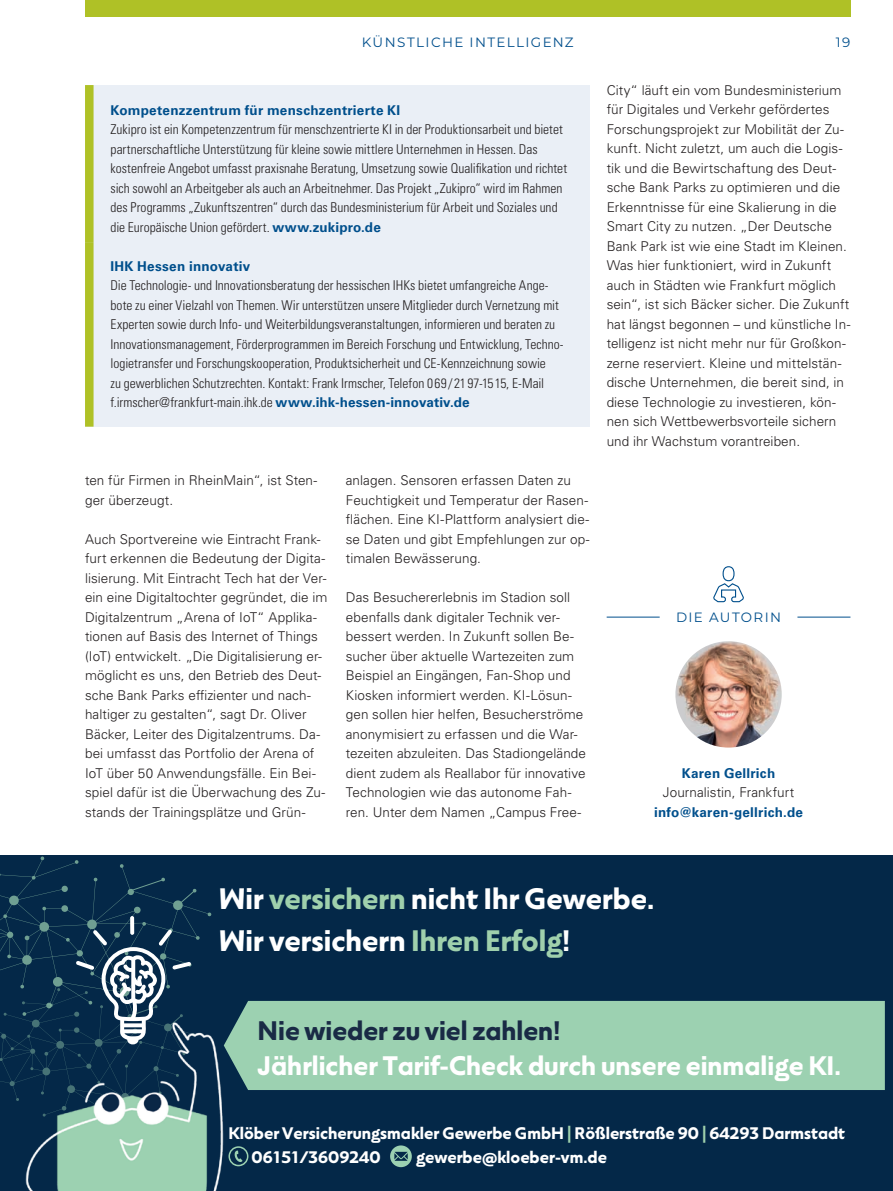
<style>
.page{position:relative;width:893px;height:1191px;background:#fff}
.page>*{position:absolute;margin:0;border:0;box-sizing:border-box;transform-origin:0 0}
.t1{font:500 30px/41.4px "Sigmund PRO";color:#fff}
.t2{font:500 27.15px "Sigmund PRO";color:#fff}
.t3{font:500 27.15px "Sigmund PRO";color:#192a45}
.t4{font:500 16.95px/24.2px "Sigmund PRO";color:#fff}
.t5{font:300 13.5px/19.5px "Univers LT Pro 45";letter-spacing:.005em;color:#231f20}
.t6{font:300 condensed 13.5px/19.5px "Univers LT Std";color:#231f20}
.t7{font:700 13.5px "Univers LT Pro 65";letter-spacing:.015em;color:#004f8c}
.t8{font:13.5px "Montserrat";letter-spacing:.095em;color:#004f8c}
.s1{font-family:"Univers LT Pro 65";font-weight:700;font-stretch:normal;color:#004f8c}
.s2{color:#9fd0ac}
</style>
<div class="page">
<svg style="left:714px;top:566px;width:29px;height:37px"></svg>
<hr style="left:607px;top:617px;width:243px;height:1px;background:#004f8c">
<div style="left:660px;top:609px;width:137px;height:15px;background:#fff"></div>
<img style="left:675px;top:641px;width:107px;height:106px;border-radius:53px">
<div style="left:85px;top:85px;width:505px;height:342px;background:#eaeff6"></div>
<div style="left:85px;top:85px;width:9px;height:157px;background:#afc126"></div>
<div style="left:85px;top:242px;width:9px;height:185px;background:#afc126"></div>
<div style="left:0;top:856px;width:893px;height:335px;background:#042848"></div>
<img style="left:25px;top:1000px;width:277px;height:191px">
<div style="left:224px;top:1001px;width:661px;height:89px;background:#9cd1b1"></div>
<svg style="left:0;top:856px;width:211px;height:262px"></svg>
<svg style="left:228px;top:1146px;width:20px;height:20px"></svg>
<svg style="left:390px;top:1145px;width:22px;height:22px"></svg>
<div style="left:85px;top:0;width:765px;height:17px;background:#afc126"></div>
<p class="t8" style="left:362px;top:33px;width:33px">KÜNSTLI</p>
<p class="t8" style="left:431px;top:33px;width:22px">CHE</p>
<p class="t8" style="left:470px;top:33px;width:17px">INTELLIGENZ</p>
<p class="t8" style="left:836px;top:33px;width:16px">19</p>
<p class="t7" style="left:111px;top:100px;width:291px">Kompetenzzentrum für menschzentrierte KI</p>
<p class="t6" style="left:111px;top:120px;width:458px">Zukipro ist ein Kompetenzzentrum für menschzentrierte KI in der Produktionsarbeit und bietet partnerschaftliche Unterstützung für kleine sowie mittlere Unternehmen in Hessen. Das kostenfreie Angebot umfasst praxisnahe Beratung, Umsetzung sowie Qualifikation und richtet sich sowohl an Arbeitgeber als auch an Arbeitnehmer. Das Projekt „Zukipro“ wird im Rahmen des Programms „Zukunftszentren“ durch das Bundesministerium für Arbeit und Soziales und die Europäische Union gefördert. <span class="s1">www.zukipro.de</span></p>
<p class="t7" style="left:111px;top:256px;width:141px">IHK Hessen innovativ</p>
<p class="t6" style="left:111px;top:275px;width:455px">Die Technologie- und Innovationsberatung der hessischen IHKs bietet umfangreiche Ange&shy;bote zu einer Vielzahl von Themen. Wir unterstützen unsere Mitglieder durch Vernetzung mit Experten sowie durch Info- und Weiterbildungsveranstaltungen, informieren und beraten zu Innovationsmanagement, Förderprogrammen im Bereich Forschung und Entwicklung, Techno&shy;logietransfer und Forschungskooperation, Produktsicherheit und CE-Kennzeichnung sowie<br>zu gewerblichen Schutzrechten. Kontakt: Frank Irmscher, Telefon 069/2197-1515, E-Mail f.irmscher@frankfurt-main.ihk.de <span class="s1">www.ihk-hessen-innovativ.de</span></p>
<p class="t5" style="left:85px;top:470px;width:234px">ten für Firmen in RheinMain“, ist Sten&shy;ger überzeugt.</p>
<p class="t5" style="left:85px;top:529px;width:244px">Auch Sportvereine wie Eintracht Frank&shy;furt erkennen die Bedeutung der Digita&shy;lisierung. Mit Eintracht Tech hat der Ver&shy;ein eine Digitaltochter gegründet, die im Digitalzentrum „Arena of IoT“ Applika&shy;tionen auf Basis des Internet of Things (IoT) entwickelt. „Die Digitalisierung er&shy;möglicht es uns, den Betrieb des Deut&shy;sche Bank Parks effizienter und nach&shy;haltiger zu gestalten“, sagt Dr. Oliver Bäcker, Leiter des Digitalzentrums. Da&shy;bei umfasst das Portfolio der Arena of IoT über 50 Anwendungsfälle. Ein Bei&shy;spiel dafür ist die Überwachung des Zu&shy;stands der Trainingsplätze und Grün-</p>
<p class="t5" style="left:346px;top:470px;width:245px">anlagen. Sensoren erfassen Daten zu Feuchtigkeit und Temperatur der Rasen&shy;flächen. Eine KI-Plattform analysiert die&shy;se Daten und gibt Empfehlungen zur op&shy;timalen Bewässerung.</p>
<p class="t5" style="left:346px;top:587px;width:242px">Das Besuchererlebnis im Stadion soll ebenfalls dank digitaler Technik ver&shy;bessert werden. In Zukunft sollen Be&shy;sucher über aktuelle Wartezeiten zum Beispiel an Eingängen, Fan-Shop und Kiosken informiert werden. KI-Lösun&shy;gen sollen hier helfen, Besucherströme anonymisiert zu erfassen und die War&shy;tezeiten abzuleiten. Das Stadiongelände dient zudem als Reallabor für innovative Technologien wie das autonome Fah&shy;ren. Unter dem Namen „Campus Free-</p>
<p class="t5" style="left:607px;top:80px;width:245px">City“ läuft ein vom Bundesministerium für Digitales und Verkehr gefördertes Forschungsprojekt zur Mobilität der Zu&shy;kunft. Nicht zuletzt, um auch die Logis&shy;tik und die Bewirtschaftung des Deut&shy;sche Bank Parks zu optimieren und die Erkenntnisse für eine Skalierung in die Smart City zu nutzen. „Der Deutsche Bank Park ist wie eine Stadt im Kleinen.<br>Was hier funktioniert, wird in Zukunft auch in Städten wie Frankfurt möglich sein“, ist sich Bäcker sicher. Die Zukunft hat längst begonnen – und künstliche In&shy;telligenz ist nicht mehr nur für Großkon&shy;zerne reserviert. Kleine und mittelstän&shy;dische Unternehmen, die bereit sind, in diese Technologie zu investieren, kön&shy;nen sich Wettbewerbsvorteile sichern und ihr Wachstum vorantreiben.</p>
<p class="t8" style="left:676px;top:607px;width:107px">DIE AUTORIN</p>
<p class="t7" style="left:682px;top:763px;width:95px">Karen Gellrich</p>
<p class="t5" style="left:663px;top:782px;width:133px">Journalistin, Frankfurt</p>
<p class="t7" style="left:654px;top:802px;width:151px">info@karen-gellrich.de</p>
<h1 class="t1" style="left:219px;top:876px;width:437px">Wir <span class="s2">versichern</span> nicht Ihr Gewerbe.<br>Wir versichern <span class="s2">Ihren Erfolg</span>!</h1>
<h2 class="t3" style="left:258px;top:1008px;width:304px">Nie wieder zu viel zahlen!</h2>
<h2 class="t2" style="left:258px;top:1044px;width:585px">Jährlicher Tarif-Check durch unsere einmalige KI.</h2>
<p class="t4" style="left:251px;top:1119px;width:595px;text-indent:-23px">Klöber Versicherungsmakler Gewerbe GmbH <span class="s2">|</span> Rößlerstraße 90 <span class="s2">|</span> 64293 Darmstadt<br>06151/3609240</p>
<p class="t4" style="left:416px;top:1143px;width:192px">gewerbe@kloeber-vm.de</p>
</div>
